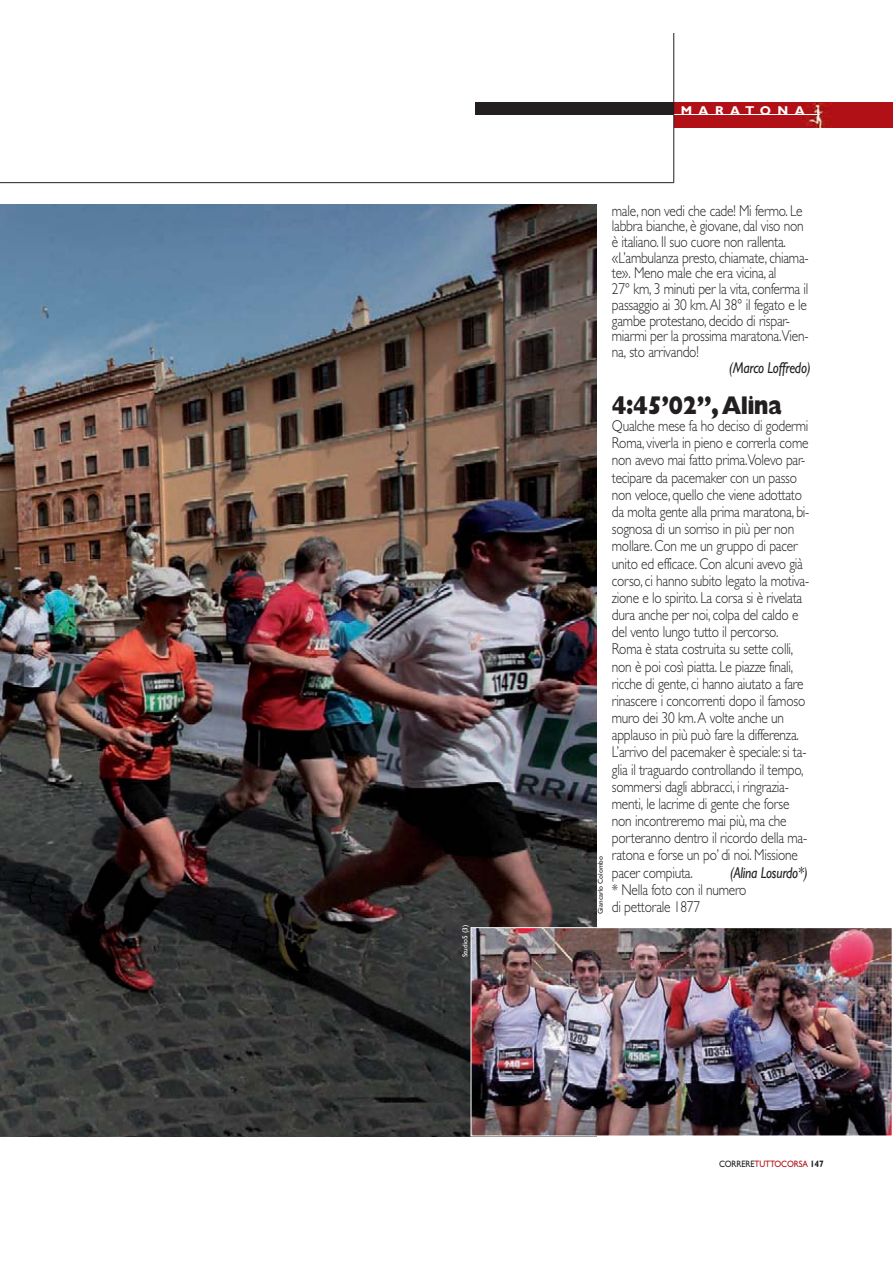
<style>
.page{position:relative;width:893px;height:1263px;background:#fff}
.page>*{position:absolute;margin:0;border:0;box-sizing:border-box;transform-origin:0 0}
.t1{font:800 25.8px "Gill Sans";letter-spacing:-.035em;color:#231f20;scale:.85 1}
.t2{font:300 15.75px/17.1px "Gill Sans";letter-spacing:-.015em;color:#231f20;scale:.85 1}
.t3{font:italic 15.75px "Gill Sans";letter-spacing:-.015em;color:#231f20;scale:.85 1}
.t4{font:700 12.9px "Gill Sans";letter-spacing:.495em;color:#fff}
.t5{font:9.3px "Gill Sans";letter-spacing:-.015em;color:#b01016;scale:.9 1}
.t6{font:7.2px "Gill Sans";color:#231f20}
.t7{font:7.2px "Gill Sans";color:#fff}
.s1{color:#231f20}
.s2{font-weight:700;color:#231f20}
</style>
<div class="page">
<hr style="left:0;top:182px;width:674px;height:1px;background:#231f20">
<div style="left:475px;top:102px;width:199px;height:12px;background:#231f20"></div>
<div style="left:674px;top:102px;width:219px;height:26px;background:#b01016"></div>
<img style="left:802px;top:104px;width:29px;height:24px">
<hr style="left:674px;top:114px;width:146px;height:1px;background:#fff">
<hr style="left:673px;top:33px;width:1px;height:150px;background:#231f20">
<img style="left:0;top:204px;width:596px;height:932px">
<img style="left:472px;top:929px;width:419px;height:205px">
<div style="left:470px;top:927px;width:423px;height:209px;border:1px solid #fff"></div>
<p class="t7" style="left:462px;top:957px;width:34px;rotate:-90deg">Studio5 (3)</p>
<p class="t4" style="left:681px;top:106px;width:126px">MARATONA</p>
<p class="t6" style="left:598px;top:914px;width:59px;rotate:-90deg">Giancarlo Colombo</p>
<p class="t2" style="left:612px;top:204px;width:233px;line-height:15.8px">male, non vedi che cade! Mi fermo. Le labbra bianche, è giovane, dal viso non è italiano. Il suo cuore non rallenta. «L’ambulanza presto, chiamate, chiama&shy;te». Meno male che era vicina, al<br>27° km, 3 minuti per la vita, conferma il passaggio ai 30 km. Al 38° il fegato e le gambe protestano, decido di rispar&shy;miarmi per la prossima maratona.Vien&shy;na, sto arrivando!</p>
<p class="t3" style="left:729px;top:362px;width:98px">(Marco Loffredo)</p>
<h1 class="t1" style="left:612px;top:396px;width:201px">4:45’02”, Alina</h1>
<p class="t2" style="left:612px;top:419px;width:234px">Qualche mese fa ho deciso di godermi Roma, viverla in pieno e correrla come non avevo mai fatto prima.Volevo par&shy;tecipare da pacemaker con un passo non veloce, quello che viene adottato da molta gente alla prima maratona, bi&shy;sognosa di un sorriso in più per non mollare. Con me un gruppo di pacer unito ed efficace. Con alcuni avevo già corso, ci hanno subito legato la motiva&shy;zione e lo spirito. La corsa si è rivelata dura anche per noi, colpa del caldo e del vento lungo tutto il percorso.<br>Roma è stata costruita su sette colli, non è poi così piatta. Le piazze finali, ricche di gente, ci hanno aiutato a fare rinascere i concorrenti dopo il famoso muro dei 30 km. A volte anche un applauso in più può fare la differenza.<br>L’arrivo del pacemaker è speciale: si ta&shy;glia il traguardo controllando il tempo, sommersi dagli abbracci, i ringrazia&shy;menti, le lacrime di gente che forse non incontreremo mai più, ma che porteranno dentro il ricordo della ma&shy;ratona e forse un po’ di noi. Missione pacer compiuta.</p>
<p class="t3" style="left:730px;top:867px;width:93px">(Alina Losurdo*)</p>
<p class="t2" style="left:612px;top:883px;width:160px">* Nella foto con il numero</p>
<p class="t2" style="left:612px;top:900px;width:105px">di pettorale 1877</p>
<p class="t5" style="left:719px;top:1161px;width:118px"><span class="s1">CORRERE</span>TUTTOCORSA <span class="s2">147</span></p>
</div>
